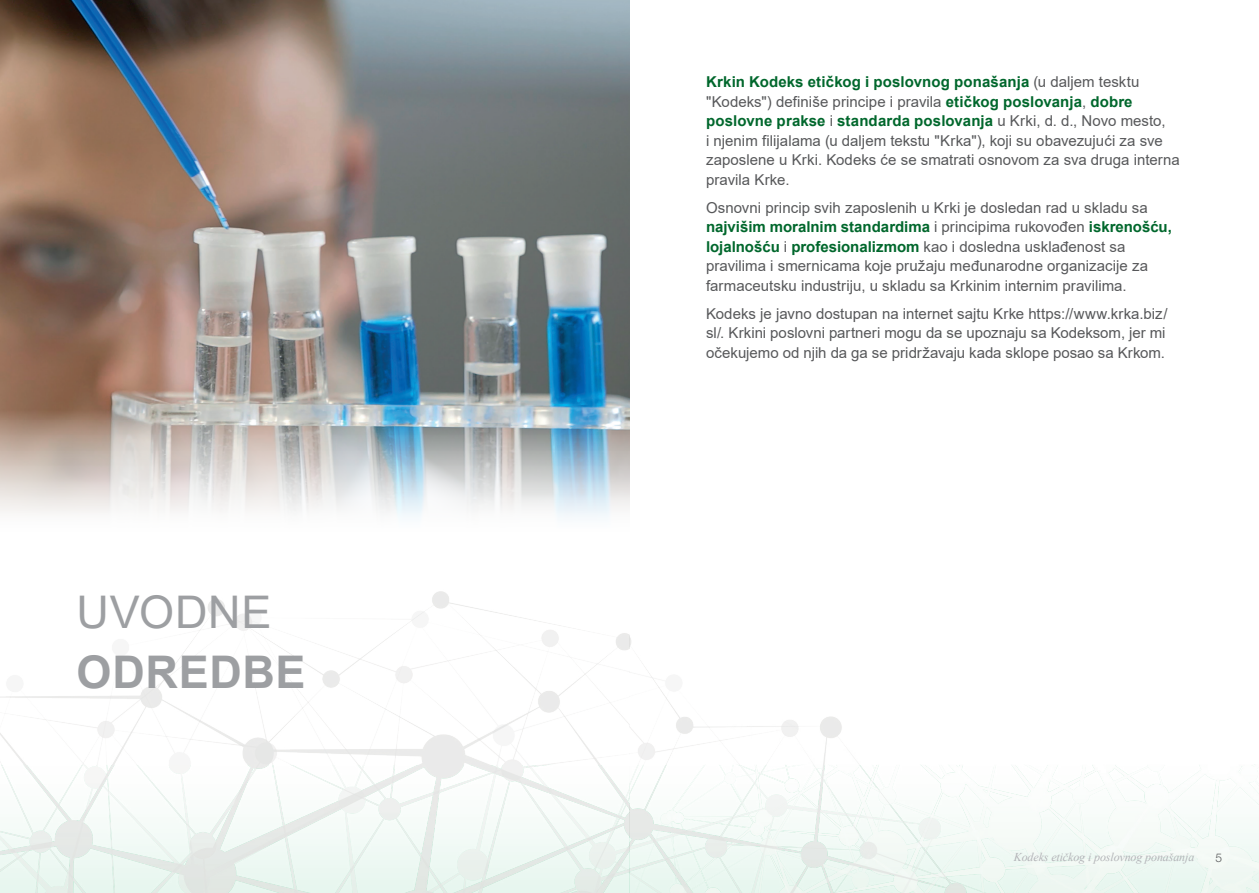
<style>
.page{position:relative;width:1259px;height:893px;background:#fff}
.page>*{position:absolute;margin:0;border:0;box-sizing:border-box;transform-origin:0 0}
.NASLOV_roman{font:700 45px "Arial";letter-spacing:.015em;color:#9d9fa2}
.NASLOV_roman-2{font:45px "Arial";letter-spacing:.015em;color:#9d9fa2}
.tekoci_TXT{font:15px/19.5px "Arial";color:#57585a}
.t1{font:italic 12px "Times New Roman";letter-spacing:-.01em;color:#b2b3b7}
.TEXT{font:300 12px "Helvetica Neue LT Pro";color:#57585a}
.s1{font-weight:700;color:#00672c}
</style>
<div class="page">
<img style="left:0;top:0;width:629px;height:357px">
<img style="left:0;top:357px;width:1259px;height:536px">
<p class="NASLOV_roman-2" style="left:77px;top:581px;width:196px">UVODNE</p>
<p class="NASLOV_roman" style="left:77px;top:641px;width:230px">ODREDBE</p>
<p class="tekoci_TXT" style="left:706px;top:72px;width:475px"><span class="s1">Krkin Kodeks etičkog i poslovnog ponašanja</span> (u daljem tesktu "Kodeks") definiše principe i pravila <span class="s1">etičkog poslovanja</span>, <span class="s1">dobre poslovne prakse</span> i <span class="s1">standarda poslovanja</span> u Krki, d. d., Novo mesto,<br>i njenim filijalama (u daljem tekstu "Krka"), koji su obavezujući za sve zaposlene u Krki. Kodeks će se smatrati osnovom za sva druga interna pravila Krke.</p>
<p class="tekoci_TXT" style="left:706px;top:198px;width:467px">Osnovni princip svih zaposlenih u Krki je dosledan rad u skladu sa <span class="s1">najvišim moralnim standardima</span> i principima rukovođen <span class="s1">iskrenošću, lojalnošću</span> i <span class="s1">profesionalizmom</span> kao i dosledna usklađenost sa pravilima i smernicama koje pružaju međunarodne organizacije za farmaceutsku industriju, u skladu sa Krkinim internim pravilima.</p>
<p class="tekoci_TXT" style="left:706px;top:304px;width:463px">Kodeks je javno dostupan na internet sajtu Krke https://www.krka.biz/ sl/. Krkini poslovni partneri mogu da se upoznaju sa Kodeksom, jer mi očekujemo od njih da ga se pridržavaju kada sklope posao sa Krkom.</p>
<p class="t1" style="left:1014px;top:849px;width:182px">Kodeks etičkog i poslovnog ponašanja</p>
<p class="TEXT" style="left:1215px;top:850px;width:8px">5</p>
</div>
